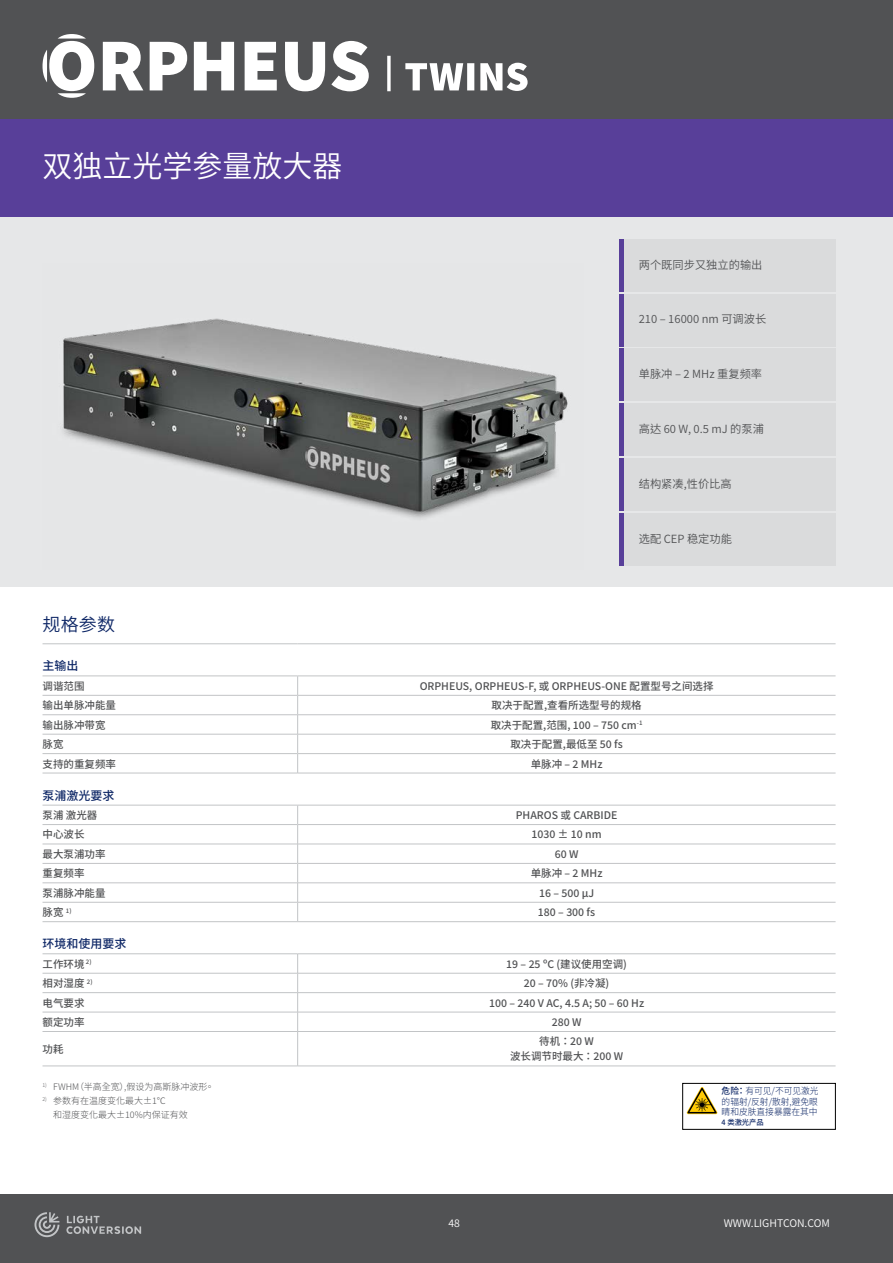
<style>
.page{position:relative;width:893px;height:1263px;background:#fff}
.page>*{position:absolute;margin:0;border:0;box-sizing:border-box;transform-origin:0 0}
.t1{font:30px "Source Han Sans TC";color:#fff}
.t2{font:18px "Source Han Sans TC";color:#0e2766}
.t3{font:500 12px "Source Han Sans TC";color:#0e2766}
.t4{font:11.25px "Source Han Sans TC";color:#515254}
.t5{font:500 10.5px/15px "Source Han Sans TC";color:#515254;text-align:center}
.t6{font:10.5px "Source Han Sans TC";color:#fff}
.t7{font:300 9px/13.6px "Source Han Sans TC";color:#515254}
.t8{font:300 9px/10.5px "Source Han Sans TC";color:#0e2766;text-align:justify}
.t9{font:500 7.5px "Source Han Sans TC";color:#0e2766}
.s1{font-weight:500}
</style>
<div class="page">
<div style="left:0;top:1195px;width:893px;height:68px;background:#515254"></div>
<div style="left:0;top:113px;width:893px;height:105px;background:#583f99"></div>
<div style="left:0;top:0;width:893px;height:119px;background:#515254"></div>
<svg style="left:34px;top:1212px;width:25px;height:25px"></svg>
<svg style="left:66px;top:1216px;width:75px;height:18px"></svg>
<hr style="left:43px;top:695px;width:254px;height:1px;background:#c2c4c6">
<hr style="left:298px;top:695px;width:538px;height:1px;background:#c2c4c6">
<hr style="left:43px;top:714px;width:254px;height:1px;background:#c2c4c6">
<hr style="left:298px;top:714px;width:538px;height:1px;background:#c2c4c6">
<hr style="left:43px;top:734px;width:254px;height:1px;background:#c2c4c6">
<hr style="left:298px;top:734px;width:538px;height:1px;background:#c2c4c6">
<hr style="left:43px;top:753px;width:254px;height:1px;background:#c2c4c6">
<hr style="left:298px;top:753px;width:538px;height:1px;background:#c2c4c6">
<hr style="left:43px;top:824px;width:254px;height:1px;background:#c2c4c6">
<hr style="left:298px;top:824px;width:538px;height:1px;background:#c2c4c6">
<hr style="left:43px;top:844px;width:254px;height:1px;background:#c2c4c6">
<hr style="left:298px;top:844px;width:538px;height:1px;background:#c2c4c6">
<hr style="left:43px;top:863px;width:254px;height:1px;background:#c2c4c6">
<hr style="left:298px;top:863px;width:538px;height:1px;background:#c2c4c6">
<hr style="left:43px;top:882px;width:254px;height:1px;background:#c2c4c6">
<hr style="left:298px;top:882px;width:538px;height:1px;background:#c2c4c6">
<hr style="left:43px;top:902px;width:254px;height:1px;background:#c2c4c6">
<hr style="left:298px;top:902px;width:538px;height:1px;background:#c2c4c6">
<svg style="left:297px;top:676px;width:1px;height:97px"></svg>
<svg style="left:297px;top:806px;width:1px;height:115px"></svg>
<svg style="left:297px;top:954px;width:1px;height:77px"></svg>
<hr style="left:297px;top:1032px;width:1px;height:34px;background:#c2c4c6">
<hr style="left:43px;top:973px;width:255px;height:1px;background:#c2c4c6">
<hr style="left:298px;top:973px;width:538px;height:1px;background:#c2c4c6">
<hr style="left:43px;top:992px;width:255px;height:1px;background:#c2c4c6">
<hr style="left:298px;top:992px;width:538px;height:1px;background:#c2c4c6">
<hr style="left:43px;top:1012px;width:255px;height:1px;background:#c2c4c6">
<hr style="left:298px;top:1012px;width:538px;height:1px;background:#c2c4c6">
<hr style="left:43px;top:1031px;width:255px;height:1px;background:#c2c4c6">
<hr style="left:298px;top:1031px;width:538px;height:1px;background:#c2c4c6">
<hr style="left:43px;top:1066px;width:255px;height:1px;background:#c2c4c6">
<hr style="left:298px;top:1066px;width:538px;height:1px;background:#c2c4c6">
<hr style="left:43px;top:675px;width:255px;height:1px;background:#c2c4c6">
<hr style="left:298px;top:675px;width:538px;height:1px;background:#c2c4c6">
<hr style="left:43px;top:773px;width:255px;height:1px;background:#c2c4c6">
<hr style="left:298px;top:773px;width:538px;height:1px;background:#c2c4c6">
<hr style="left:43px;top:805px;width:255px;height:1px;background:#c2c4c6">
<hr style="left:298px;top:805px;width:538px;height:1px;background:#c2c4c6">
<hr style="left:43px;top:643px;width:255px;height:1px;background:#c2c4c6">
<hr style="left:298px;top:643px;width:538px;height:1px;background:#c2c4c6">
<hr style="left:43px;top:921px;width:255px;height:1px;background:#c2c4c6">
<hr style="left:298px;top:921px;width:538px;height:1px;background:#c2c4c6">
<hr style="left:43px;top:953px;width:255px;height:1px;background:#c2c4c6">
<hr style="left:298px;top:953px;width:538px;height:1px;background:#c2c4c6">
<svg style="left:43px;top:34px;width:326px;height:64px"></svg>
<svg style="left:387px;top:56px;width:141px;height:35px"></svg>
<div style="left:0;top:218px;width:893px;height:369px;background:#e6e7e8"></div>
<div style="left:624px;top:239px;width:212px;height:52px;background:#dadbdc"></div>
<div style="left:619px;top:239px;width:5px;height:52px;background:#583f99"></div>
<div style="left:624px;top:294px;width:212px;height:52px;background:#dadbdc"></div>
<div style="left:619px;top:294px;width:5px;height:52px;background:#583f99"></div>
<div style="left:624px;top:349px;width:212px;height:52px;background:#dadbdc"></div>
<div style="left:619px;top:349px;width:5px;height:52px;background:#583f99"></div>
<div style="left:624px;top:404px;width:212px;height:52px;background:#dadbdc"></div>
<div style="left:619px;top:404px;width:5px;height:52px;background:#583f99"></div>
<div style="left:624px;top:458px;width:212px;height:52px;background:#dadbdc"></div>
<div style="left:619px;top:458px;width:5px;height:52px;background:#583f99"></div>
<div style="left:624px;top:513px;width:212px;height:52px;background:#dadbdc"></div>
<div style="left:619px;top:513px;width:5px;height:52px;background:#583f99"></div>
<img style="left:62px;top:318px;width:506px;height:201px">
<div style="left:682px;top:1083px;width:154px;height:46px;border:1px solid #000"></div>
<svg style="left:687px;top:1087px;width:31px;height:27px"></svg>
<h1 class="t1" style="left:43px;top:149px;width:302px">双独立光学参量放大器</h1>
<p class="t4" style="left:639px;top:258px;width:125px">两个既同步又独立的输出</p>
<p class="t4" style="left:639px;top:313px;width:129px">210 – 16000 nm 可调波长</p>
<p class="t4" style="left:639px;top:368px;width:125px">单脉冲 – 2 MHz 重复频率</p>
<p class="t4" style="left:639px;top:423px;width:127px">高达 60 W, 0.5 mJ 的泵浦</p>
<p class="t4" style="left:639px;top:477px;width:95px">结构紧凑,性价比高</p>
<p class="t4" style="left:639px;top:532px;width:95px">选配 CEP 稳定功能</p>
<h2 class="t2" style="left:43px;top:614px;width:74px">规格参数</h2>
<p class="t3" style="left:43px;top:659px;width:37px">主输出</p>
<p class="t5" style="left:43px;top:679px;width:43px">调谐范围</p>
<p class="t5" style="left:420px;top:679px;width:295px">ORPHEUS, ORPHEUS-F, 或 ORPHEUS-ONE 配置型号之间选择</p>
<p class="t5" style="left:43px;top:698px;width:75px">输出单脉冲能量</p>
<p class="t5" style="left:492px;top:698px;width:152px">取决于配置,查看所选型号的规格</p>
<p class="t5" style="left:43px;top:717px;width:64px">输出脉冲带宽</p>
<p class="t5" style="left:491px;top:717px;width:153px">取决于配置,范围, 100 – 750 cm<sup>-1</sup></p>
<p class="t5" style="left:43px;top:737px;width:22px">脉宽</p>
<p class="t5" style="left:510px;top:737px;width:114px">取决于配置,最低至 50 fs</p>
<p class="t5" style="left:43px;top:756px;width:75px">支持的重复频率</p>
<p class="t5" style="left:531px;top:756px;width:73px">单脉冲 – 2 MHz</p>
<p class="t3" style="left:43px;top:788px;width:73px">泵浦激光要求</p>
<p class="t5" style="left:43px;top:808px;width:56px">泵浦 激光器</p>
<p class="t5" style="left:516px;top:808px;width:103px">PHAROS 或 CARBIDE</p>
<p class="t5" style="left:43px;top:827px;width:43px">中心波长</p>
<p class="t5" style="left:532px;top:827px;width:71px">1030 ± 10 nm</p>
<p class="t5" style="left:43px;top:847px;width:64px">最大泵浦功率</p>
<p class="t5" style="left:555px;top:847px;width:25px">60 W</p>
<p class="t5" style="left:43px;top:866px;width:43px">重复频率</p>
<p class="t5" style="left:531px;top:866px;width:73px">单脉冲 – 2 MHz</p>
<p class="t5" style="left:43px;top:886px;width:64px">泵浦脉冲能量</p>
<p class="t5" style="left:539px;top:886px;width:57px">16 – 500 µJ</p>
<p class="t5" style="left:43px;top:905px;width:31px">脉宽 <sup>1)</sup></p>
<p class="t5" style="left:538px;top:905px;width:59px">180 – 300 fs</p>
<p class="t3" style="left:43px;top:937px;width:85px">环境和使用要求</p>
<p class="t5" style="left:43px;top:956px;width:51px">工作环境 <sup>2)</sup></p>
<p class="t5" style="left:506px;top:956px;width:122px">19 – 25 ºC (建议使用空调)</p>
<p class="t5" style="left:43px;top:976px;width:52px">相对湿度 <sup>2)</sup></p>
<p class="t5" style="left:524px;top:976px;width:87px">20 – 70% (非冷凝)</p>
<p class="t5" style="left:43px;top:995px;width:43px">电气要求</p>
<p class="t5" style="left:489px;top:995px;width:157px">100 – 240 V AC, 4.5 A; 50 – 60 Hz</p>
<p class="t5" style="left:43px;top:1015px;width:43px">额定功率</p>
<p class="t5" style="left:552px;top:1015px;width:31px">280 W</p>
<p class="t5" style="left:43px;top:1042px;width:22px">功耗</p>
<p class="t5" style="left:510px;top:1034px;width:115px">待机 ： 20 W<br>波长调节时最大 ： 200 W</p>
<p class="t7" style="left:43px;top:1080px;width:173px"><sup>1)</sup> FWHM（半高全宽）,假设为高斯脉冲波形。</p>
<p class="t7" style="left:53px;top:1094px;width:136px;text-indent:-11px"><sup>2)</sup> 参数有在温度变化最大±1℃<br>和湿度变化最大±10%内保证有效</p>
<p class="t8" style="left:722px;top:1086px;width:99px"><span class="s1">危险：</span> 有可见/不可见激光的辐射/反射/散射,避免眼睛和皮肤直接暴露在其中</p>
<p class="t9" style="left:722px;top:1118px;width:44px">4 类激光产品</p>
<p class="t6" style="left:448px;top:1217px;width:13px">48</p>
<p class="t6" style="left:724px;top:1217px;width:108px">WWW.LIGHTCON.COM</p>
</div>
